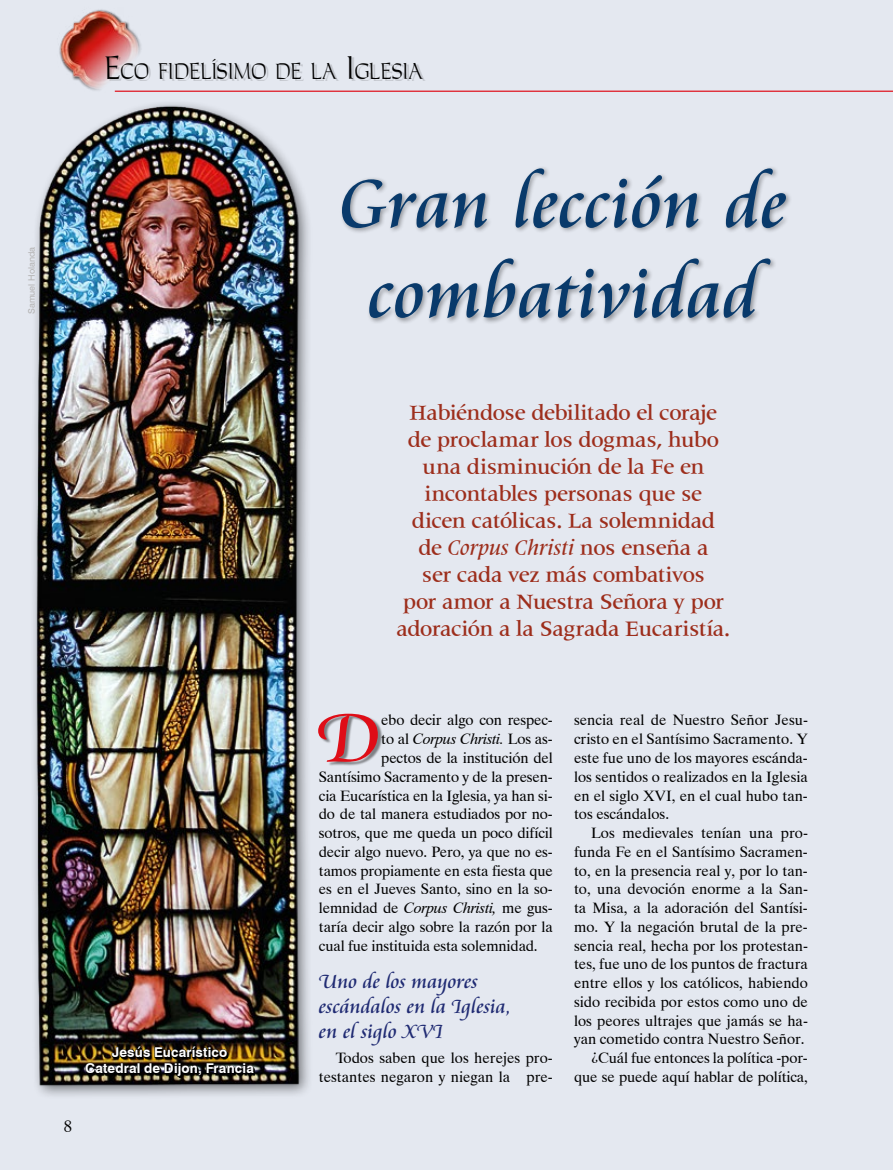
<style>
.page{position:relative;width:893px;height:1170px;background:#fff}
.page>*{position:absolute;margin:0;border:0;box-sizing:border-box;transform-origin:0 0}
.t1{font:75px/90px "Cataneo BT";color:#093a6b;text-align:center}
.t2{font:75px "Cataneo Especial";color:#df0d17}
.t3{font:500 22.5px/27px "Latin 725 BT";letter-spacing:-.015em;color:#9d2e1c;text-align:center}
.t4{font:21px/25.2px "Cataneo Especial";letter-spacing:-.005em;color:#202b73}
.t5{font:21px "Carleton Normal";color:#000;scale:.8 1}
.t6{font:16.5px "Dutch 801 BT";color:#000}
.t7{font:15px/18.8px "Dutch 801 BT";color:#000;text-align:right}
.t8{font:italic 15px "Dutch 801 BT";letter-spacing:-.01em;color:#000}
.t9{font:700 13.5px/16.2px "Swiss 721 BT";letter-spacing:.01em;color:#fff;text-align:center}
.t10{font:9px "Swiss 721 BT";color:#b3b2b2}
.s1{font-size:30px}
.s2{font-style:italic}
.s3{font-style:normal}
</style>
<div class="page">
<div style="left:0;top:0;width:893px;height:1169px;background:#e4e8f0"></div>
<img style="left:33px;top:57px;width:348px;height:1039px">
<hr style="left:115px;top:91px;width:778px;height:1px;background:#df0d17">
<img style="left:47px;top:9px;width:104px;height:93px">
<div style="left:108px;top:58px;width:318px;height:23px;background:#000;opacity:.15"></div>
<div style="left:339px;top:166px;width:453px;height:159px;background:#000;opacity:.36"></div>
<div style="left:380px;top:385px;width:366px;height:272px;background:#e4e8f0"></div>
<div style="left:320px;top:714px;width:63px;height:52px;background:#000;opacity:.45"></div>
<svg style="left:86px;top:1046px;width:169px;height:31px"></svg>
<img style="left:85px;top:1045px;width:169px;height:31px">
<h3 class="t5" style="left:104px;top:58px;width:400px"><span class="s1">E</span>CO FIDELÍSIMO DE LA <span class="s1">I</span> GLESIA</h3>
<p class="t10" style="left:26px;top:314px;width:69px;rotate:-90deg">Samuel Holanda</p>
<p class="t9" style="left:85px;top:1044px;width:170px">Jesús Eucarístico<br>Catedral de Dijon, Francia</p>
<p class="t6" style="left:64px;top:1116px;width:10px">8</p>
<h1 class="t1" style="left:340px;top:160px;width:449px">Gran lección de combatividad</h1>
<p class="t3" style="left:397px;top:398px;width:335px">Habiéndose debilitado el coraje de proclamar los dogmas, hubo una disminución de la Fe en incontables personas que se dicen católicas. La solemnidad<br>de <span class="s2">Corpus Christi</span> nos enseña a<br>ser cada vez más combativos<br>por amor a Nuestra Señora y por adoración a la Sagrada Eucaristía.</p>
<h1 class="t2" style="left:318px;top:692px;width:65px">D</h1>
<p class="t7" style="left:381px;top:710px;width:173px">ebo decir algo con respec-</p>
<p class="t8" style="left:381px;top:729px;width:173px"><span class="s3">to al</span> Corpus Christi. <span class="s3">Los as-</span></p>
<p class="t7" style="left:381px;top:748px;width:173px">pectos de la institución del</p>
<p class="t7" style="left:319px;top:767px;width:235px">Santísimo Sacramento y de la presen-</p>
<p class="t7" style="left:319px;top:785px;width:235px">cia Eucarística en la Iglesia, ya han si-</p>
<p class="t7" style="left:319px;top:804px;width:235px">do de tal manera estudiados por no-</p>
<p class="t7" style="left:319px;top:823px;width:235px">sotros, que me queda un poco difícil</p>
<p class="t7" style="left:319px;top:842px;width:235px">decir algo nuevo. Pero, ya que no es-</p>
<p class="t7" style="left:319px;top:860px;width:235px">tamos propiamente en esta fiesta que</p>
<p class="t7" style="left:319px;top:879px;width:235px">es en el Jueves Santo, sino en la so-</p>
<p class="t7" style="left:319px;top:898px;width:235px">lemnidad de <span class="s2">Corpus Christi,</span> me gus-</p>
<p class="t7" style="left:319px;top:917px;width:235px">taría decir algo sobre la razón por la</p>
<p class="t7" style="left:319px;top:935px;width:220px">cual fue instituida esta solemnidad.</p>
<h3 class="t4" style="left:319px;top:969px;width:194px">Uno de los mayores escándalos en la Iglesia, en el siglo XVI</h3>
<p class="t7" style="left:319px;top:1048px;width:235px">Todos saben que los herejes pro&shy;testantes negaron y niegan la pre-</p>
<p class="t7" style="left:574px;top:710px;width:235px;text-align:justify">sencia real de Nuestro Señor Jesu&shy;cristo en el Santísimo Sacramento. Y este fue uno de los mayores escánda&shy;los sentidos o realizados en la Iglesia en el siglo XVI, en el cual hubo tan&shy;tos escándalos.</p>
<p class="t7" style="left:574px;top:823px;width:235px">Los medievales tenían una pro&shy;funda Fe en el Santísimo Sacramen&shy;to, en la presencia real y, por lo tan&shy;to, una devoción enorme a la San&shy;ta Misa, a la adoración del Santísi&shy;mo. Y la negación brutal de la pre&shy;sencia real, hecha por los protestan&shy;tes, fue uno de los puntos de fractura entre ellos y los católicos, habiendo sido recibida por estos como uno de los peores ultrajes que jamás se ha&shy;yan cometido contra Nuestro Señor. ¿Cuál fue entonces la política -por&shy;que se puede aquí hablar de política,</p>
</div>
